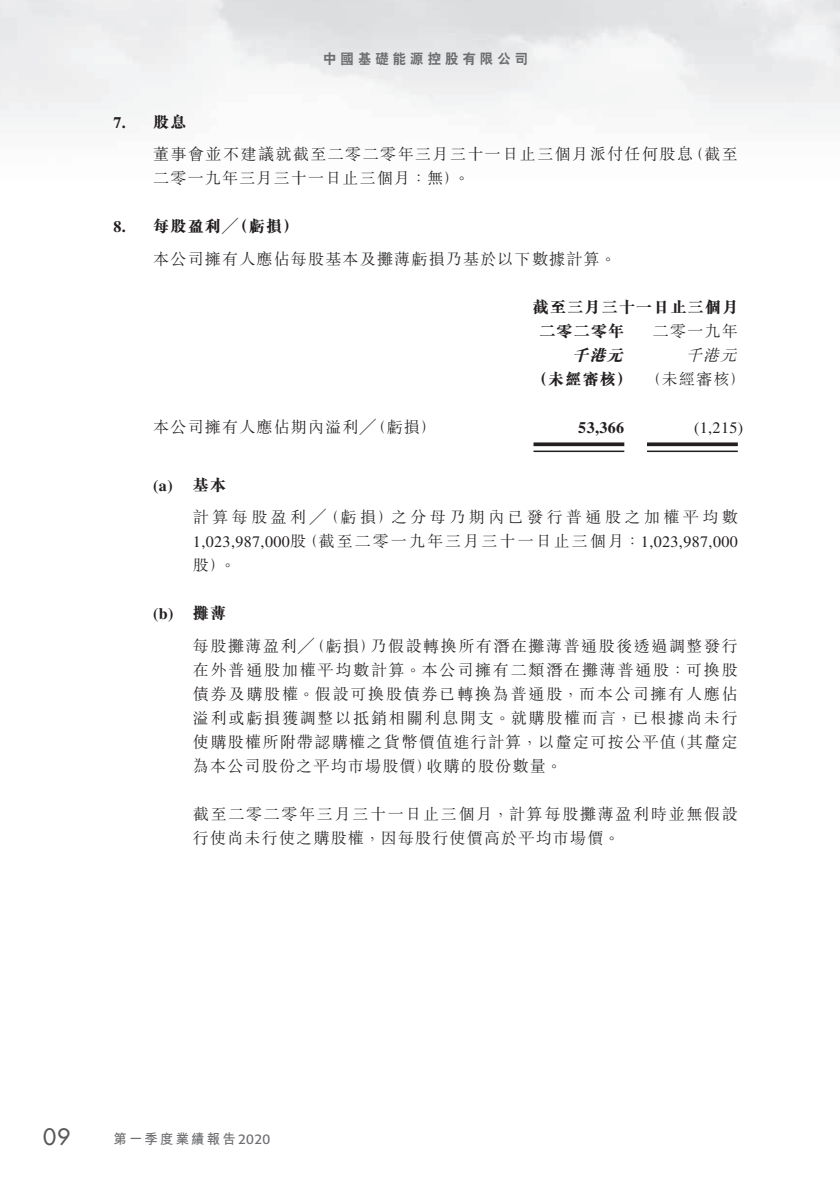
<style>
.page{position:relative;width:840px;height:1191px;background:#fff}
.page>*{position:absolute;margin:0;border:0;box-sizing:border-box;transform-origin:0 0}
.t1{font:500 22px "Futura Std";color:#57585a}
._06_Notes{font:300 16px/24px "M Sung HK";letter-spacing:.095em;color:#231f20}
._06_Notes-2{font:300 16px "M Sung HK";letter-spacing:.075em;color:#231f20}
._06_Notes-3{font:300 16px/24px "M Sung HK";letter-spacing:.13em;color:#231f20}
._51_N_Table_txt{font:300 16px "M Sung HK";letter-spacing:.075em;color:#231f20}
._51_N_Table_txt-2{font:800 16px "M Sung HK";letter-spacing:.075em;color:#231f20}
._06_Notes-4{font:300 16px "M Sung HK";letter-spacing:.215em;color:#231f20}
._06_Notes-5{font:16px/24px "Times LT Std";letter-spacing:.025em;color:#231f20}
._07_NH1{font:800 16px "M Sung HK";letter-spacing:.075em;color:#231f20}
._51_N_Table_txt-3{font:16px "Times LT Std";color:#231f20}
._51_N_Table_txt-4{font:700 16px "Times LT Std";color:#231f20}
._08_NH2{font:700 16px "Times LT Std";color:#231f20}
._07_NH1-2{font:700 16px "Times LT Std";color:#231f20}
._08_NH2-2{font:800 16px "M Sung HK";color:#231f20}
._51_N_Table_txt-5{font:italic 300 16px "M Sung HK";color:#231f20}
._51_N_Table_txt-6{font:italic 800 16px "M Sung HK";color:#231f20}
.t2{font:700 14px "M Hei HK";letter-spacing:.17em;color:#6c6d70;scale:.95 1}
.t3{font:800 14px "C Hei 2 HK";letter-spacing:.31em;color:#6c6d70;scale:.95 1}
.s1{font-family:"Times LT Std";font-weight:400}
.s2{font-family:"M Sung HK";font-weight:300}
.s3{font-family:"Formata";font-weight:400}
</style>
<div class="page">
<svg style="left:533px;top:442px;width:91px;height:4px"></svg>
<hr style="left:533px;top:450px;width:91px;height:2px;background:#231f20">
<svg style="left:647px;top:442px;width:90px;height:4px"></svg>
<hr style="left:646px;top:450px;width:91px;height:2px;background:#231f20">
<p class="_07_NH1-2" style="left:113px;top:113px;width:14px">7.</p>
<p class="_07_NH1-2" style="left:113px;top:217px;width:14px">8.</p>
<p class="_07_NH1" style="left:153px;top:111px;width:35px">股息</p>
<p class="t3" style="left:323px;top:49px;width:217px">中國基礎能源控股有限公司</p>
<p class="_06_Notes" style="left:453px;top:142px;width:240px;text-indent:-300px">董事會並不建議就截至二零二零年三月三十一日止三個月派付任何股息。</p>
<p class="_06_Notes" style="left:687px;top:142px;width:51px">（截至</p>
<p class="_06_Notes-2" style="left:153px;top:167px;width:308px">二零一九年三月三十一日止三個月：無(</p>
<p class="_07_NH1" style="left:153px;top:215px;width:147px">每股盈利╱（虧損(</p>
<p class="_06_Notes-2" style="left:153px;top:248px;width:464px">本公司擁有人應佔每股基本及攤薄虧損乃基於以下數據計算。</p>
<p class="_51_N_Table_txt-2" style="left:532px;top:296px;width:207px">截至三月三十一日止三個月</p>
<p class="_51_N_Table_txt" style="left:652px;top:320px;width:86px">二零一九年</p>
<p class="_51_N_Table_txt-2" style="left:539px;top:320px;width:86px">二零二零年</p>
<p class="_51_N_Table_txt" style="left:153px;top:416px;width:284px">本公司擁有人應佔期內溢利╱（虧損(</p>
<p class="_08_NH2" style="left:153px;top:476px;width:21px">a( )</p>
<p class="_08_NH2-2" style="left:193px;top:474px;width:35px">基本</p>
<p class="_51_N_Table_txt-6" style="left:572px;top:344px;width:58px">千港元</p>
<p class="_51_N_Table_txt-5" style="left:685px;top:344px;width:58px">千港元</p>
<p class="_51_N_Table_txt-2" style="left:531px;top:368px;width:102px">（未經審核）</p>
<p class="_51_N_Table_txt" style="left:645px;top:368px;width:102px">（未經審核(</p>
<p class="_51_N_Table_txt-4" style="left:578px;top:418px;width:47px">53,366</p>
<p class="_51_N_Table_txt-3" style="left:693px;top:418px;width:51px">)1,215(</p>
<p class="_08_NH2" style="left:153px;top:604px;width:22px">b( )</p>
<p class="_06_Notes-3" style="left:302px;top:504px;width:437px;text-indent:-109px">計算每股盈利 ╱（虧損）<br>（截至二零一九年三月三十一日止三個月：<span class="s1">1,023,987,000</span></p>
<p class="_06_Notes-4" style="left:391px;top:506px;width:348px">之分母乃期內已發行普通股之加權平均數</p>
<p class="_06_Notes-5" style="left:220px;top:530px;width:88px;text-indent:-27px">1,023,987,000<span class="s2">股。</span></p>
<p class="_06_Notes" style="left:193px;top:552px;width:34px">股(</p>
<p class="_08_NH2-2" style="left:193px;top:602px;width:35px">攤薄</p>
<p class="_06_Notes" style="left:193px;top:633px;width:184px">每股攤薄盈利╱（虧損）</p>
<p class="_06_Notes" style="left:193px;top:657px;width:546px">在外普通股加權平均數計算。本公司擁有二類潛在攤薄普通股：可換股</p>
<p class="_06_Notes" style="left:193px;top:681px;width:546px">債券及購股權。假設可換股債券已轉換為普通股，而本公司擁有人應佔</p>
<p class="_06_Notes" style="left:193px;top:705px;width:546px">溢利或虧損獲調整以抵銷相關利息開支。就購股權而言，已根據尚未行</p>
<p class="_06_Notes" style="left:670px;top:729px;width:69px">（其釐定</p>
<p class="_06_Notes" style="left:370px;top:633px;width:368px">乃假設轉換所有潛在攤薄普通股後透過調整發行</p>
<p class="_06_Notes" style="left:426px;top:729px;width:251px;text-indent:-233px">使購股權所附帶認購權之貨幣價值進行計算，以釐定可按公平值收購的股份數量。</p>
<p class="_06_Notes-2" style="left:193px;top:754px;width:240px">為本公司股份之平均市場股價）</p>
<p class="_06_Notes" style="left:193px;top:801px;width:546px">截至二零二零年三月三十一日止三個月，計算每股攤薄盈利時並無假設行使尚未行使之購股權，因每股行使價高於平均市場價。</p>
<h1 class="t1" style="left:43px;top:1123px;width:28px">09</h1>
<p class="t2" style="left:113px;top:1128px;width:166px">第一季度業績報告<span class="s3">2020</span></p>
</div>
